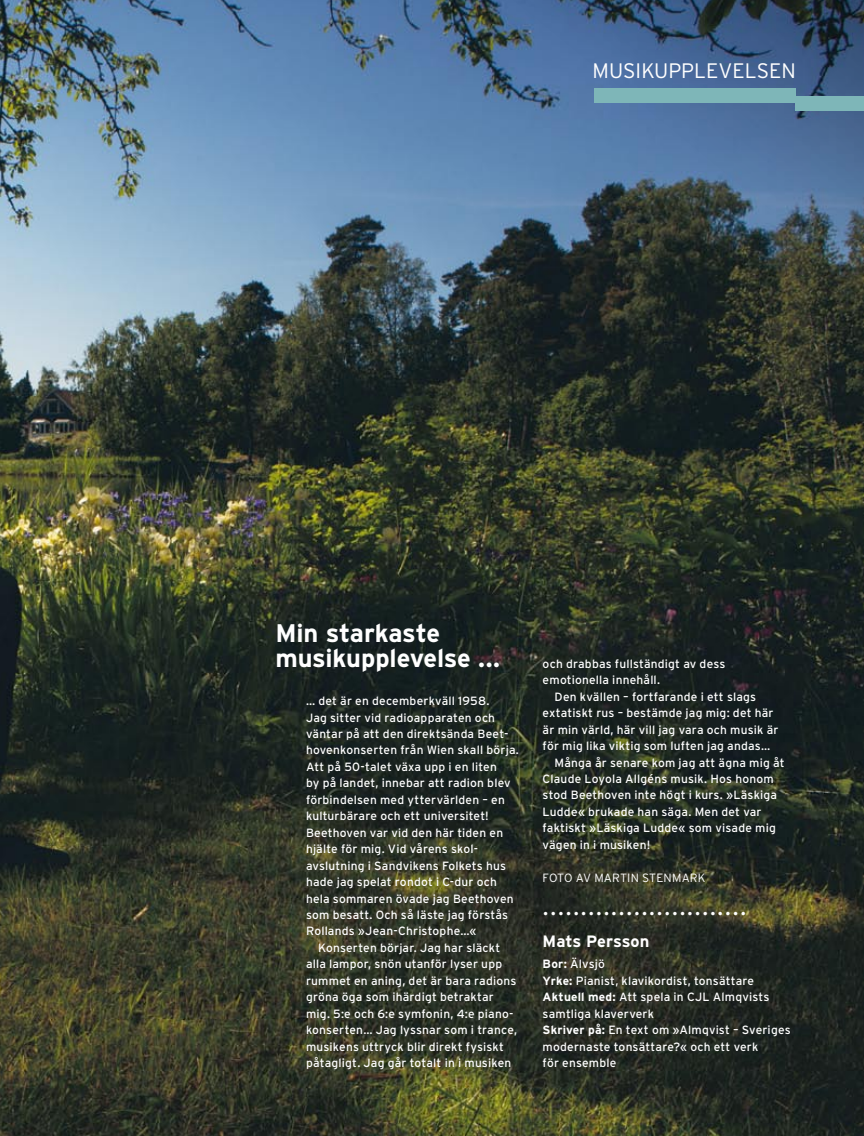
<style>
.page{position:relative;width:864px;height:1136px;background:#fff}
.page>*{position:absolute;margin:0;border:0;box-sizing:border-box;transform-origin:0 0}
.t1{font:300 26.85px "Interstate";color:#fff}
.t2{font:700 25.35px/25.3px "Interstate";letter-spacing:-.01em;color:#fff}
.t3{font:300 20.85px "Interstate";color:#fff}
.t4{font:700 16.5px "Interstate";letter-spacing:-.005em;color:#fff}
.t5{font:12px/16.5px "Interstate";letter-spacing:.015em;color:#fff}
.t6{font:300 12px "Interstate";letter-spacing:.01em;color:#fff}
.s1{font-weight:700}
</style>
<div class="page">
<img style="left:0;top:0;width:863px;height:1135px">
<svg style="left:244px;top:0;width:619px;height:338px;background:#4a6580"></svg>
<div style="left:594px;top:88px;width:201px;height:15px;background:#7eb6b8"></div>
<div style="left:795px;top:96px;width:68px;height:14px;background:#7eb6b8"></div>
<h3 class="t3" style="left:592px;top:59px;width:189px">MUSI KUPPLEVELSEN</h3>
<h2 class="t2" style="left:275px;top:620px;width:226px">Min starkaste musikupplevelse ...</h2>
<p class="t5" style="left:306px;top:692px;width:185px">… det är en decemberkväll 1958.</p>
<p class="t5" style="left:306px;top:709px;width:190px">Jag sitter vid radioapparaten och</p>
<p class="t5" style="left:306px;top:725px;width:204px">väntar på att den direktsända Beet-</p>
<p class="t5" style="left:306px;top:741px;width:214px">hovenkonserten från Wien skall börja.</p>
<p class="t5" style="left:306px;top:758px;width:192px">Att på 50-talet växa upp i en liten</p>
<p class="t5" style="left:306px;top:774px;width:206px">by på landet, innebar att radion blev</p>
<p class="t5" style="left:306px;top:791px;width:200px">förbindelsen med yttervärlden – en</p>
<p class="t5" style="left:306px;top:807px;width:184px">kulturbärare och ett universitet!</p>
<p class="t5" style="left:306px;top:824px;width:198px">Beethoven var vid den här tiden en</p>
<p class="t5" style="left:306px;top:840px;width:174px">hjälte för mig. Vid vårens skol-</p>
<p class="t5" style="left:306px;top:856px;width:201px">avslutning i Sandvikens Folkets hus</p>
<p class="t5" style="left:306px;top:873px;width:192px">hade jag spelat rondot i C-dur och</p>
<p class="t5" style="left:306px;top:889px;width:209px">hela sommaren övade jag Beethoven</p>
<p class="t5" style="left:306px;top:906px;width:204px">som besatt. Och så läste jag förstås</p>
<p class="t5" style="left:306px;top:922px;width:172px">Rollands »Jean-Christophe…«</p>
<p class="t5" style="left:318px;top:939px;width:184px">Konserten börjar. Jag har släckt</p>
<p class="t5" style="left:306px;top:955px;width:197px">alla lampor, snön utanför lyser upp</p>
<p class="t5" style="left:306px;top:972px;width:212px">rummet en aning, det är bara radions</p>
<p class="t5" style="left:306px;top:988px;width:189px">gröna öga som ihärdigt betraktar</p>
<p class="t5" style="left:306px;top:1004px;width:209px">mig. 5:e och 6:e symfonin, 4:e piano-</p>
<p class="t5" style="left:306px;top:1021px;width:212px">konserten… Jag lyssnar som i trance,</p>
<p class="t5" style="left:306px;top:1037px;width:199px">musikens uttryck blir direkt fysiskt</p>
<p class="t5" style="left:306px;top:1054px;width:207px">påtagligt. Jag går totalt in i musiken</p>
<p class="t5" style="left:542px;top:655px;width:184px">och drabbas fullständigt av dess emotionella innehåll.</p>
<p class="t5" style="left:554px;top:688px;width:203px">Den kvällen – fortfarande i ett slags</p>
<p class="t5" style="left:542px;top:704px;width:232px">extatiskt rus – bestämde jag mig: det här</p>
<p class="t5" style="left:542px;top:721px;width:237px">är min värld, här vill jag vara och musik är</p>
<p class="t5" style="left:542px;top:737px;width:229px">för mig lika viktig som luften jag andas…</p>
<p class="t5" style="left:554px;top:753px;width:231px">Många år senare kom jag att ägna mig åt</p>
<p class="t5" style="left:542px;top:770px;width:232px">Claude Loyola Allgéns musik. Hos honom</p>
<p class="t5" style="left:542px;top:786px;width:236px">stod Beethoven inte högt i kurs. »Läskiga</p>
<p class="t5" style="left:542px;top:803px;width:220px">Ludde« brukade han säga. Men det var</p>
<p class="t5" style="left:542px;top:819px;width:235px">faktiskt »Läskiga Ludde« som visade mig</p>
<p class="t5" style="left:542px;top:836px;width:109px">vägen in i musiken!</p>
<p class="t6" style="left:542px;top:870px;width:15px">FOTO</p>
<p class="t6" style="left:575px;top:870px;width:123px">AV MARTIN STENMARK</p>
<h1 class="t1" style="left:542px;top:889px;width:205px">...........................</h1>
<h3 class="t4" style="left:542px;top:932px;width:108px">Mats Persson</h3>
<p class="t5" style="left:542px;top:955px;width:249px"><span class="s1">Bor:</span> Älvsjö<br><span class="s1">Yrke:</span> Pianist, klavikordist, tonsättare<br><span class="s1">Aktuell med:</span> Att spela in CJL Almqvists samtliga klaververk<br><span class="s1">Skriver på:</span> En text om »Almqvist – Sveriges modernaste tonsättare?« och ett verk<br>för ensemble</p>
</div>
